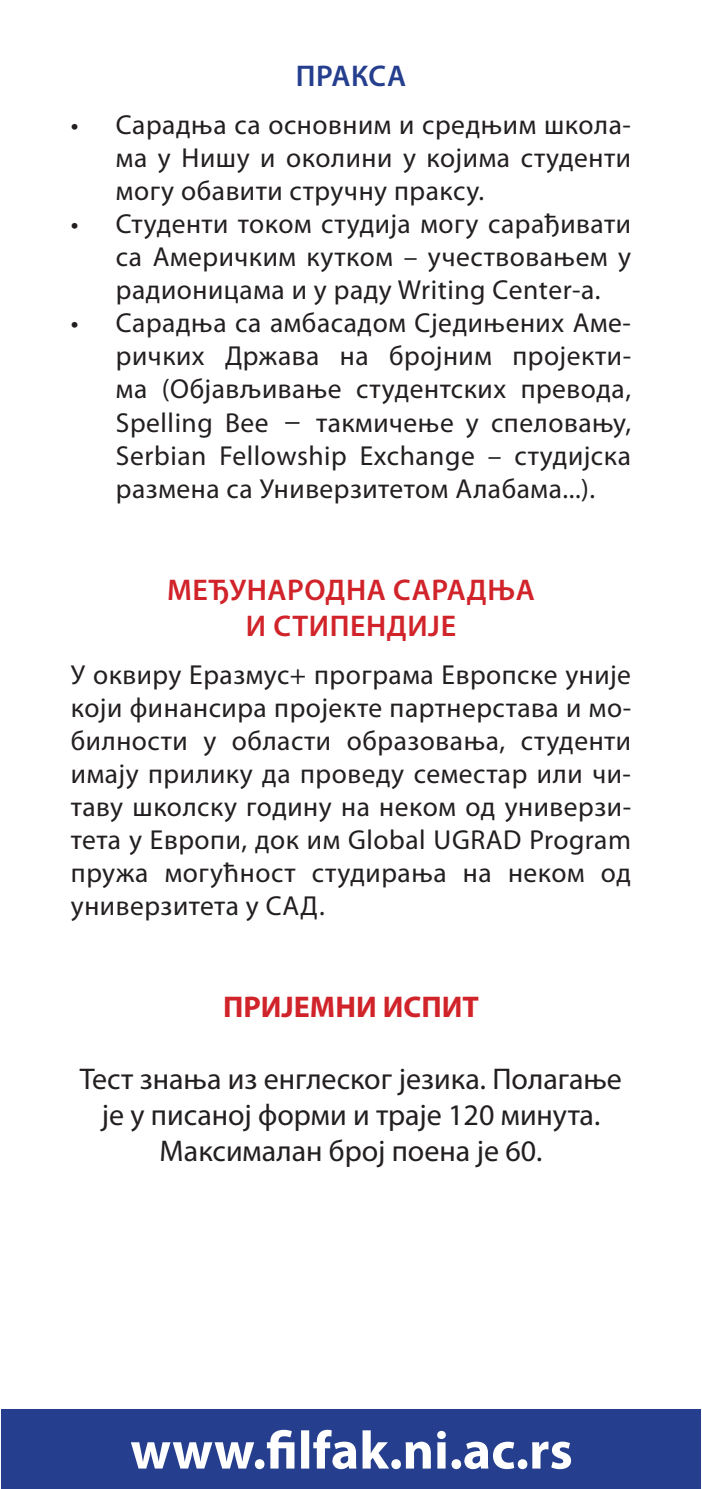
<style>
.page{position:relative;width:702px;height:1489px;background:#fff}
.page>*{position:absolute;margin:0;border:0;box-sizing:border-box;transform-origin:0 0}
.t1{font:30px/36px "Myriad Pro";color:#231f20;text-align:center}
.t2{font:600 30px/36px "Myriad Pro";letter-spacing:.02em;color:#d1232a;text-align:center}
.t3{font:700 30px "Myriad Pro";color:#d1232a}
.t4{font:600 30px "Myriad Pro";letter-spacing:.02em;color:#253f8e}
.t5{font:27.5px/33px "Myriad Pro";letter-spacing:.02em;color:#231f20;text-align:justify}
.s1{font-family:"Times New Roman"}
</style>
<div class="page">
<div style="left:1px;top:1409px;width:699px;height:79px;background:#253f8e"></div>
<svg style="left:131px;top:1429px;width:440px;height:39px"></svg>
<p class="t4" style="left:296px;top:57px;width:112px">ПРАКСА</p>
<p class="t5" style="left:116px;top:108px;width:516px;text-indent:-45px">• Сарадња са основним и средњим школа&shy;ма у Нишу и околини у којима студенти могу обавити стручну праксу.</p>
<p class="t5" style="left:116px;top:207px;width:516px;text-indent:-45px">• Студенти током студија могу сарађивати са Америчким кутком – учествовањем у радионицама и у раду Writing Center-a.</p>
<p class="t5" style="left:116px;top:306px;width:516px;text-indent:-45px">• Сарадња са амбасадом Сједињених Аме&shy;ричких Држава на бројним пројекти&shy;ма (Објављивање студентских превода, Spelling Bee <span class="s1">̶</span> такмичење у спеловању, Serbian Fellowship Exchange – студијска размена са Универзитетом Алабама...).</p>
<p class="t2" style="left:167px;top:570px;width:369px">МЕЂУНАРОДНА САРАДЊА<br>И СТИПЕНДИЈЕ</p>
<p class="t5" style="left:71px;top:657px;width:561px">У оквиру Еразмус+ програма Европске уније који финансира пројекте партнерстава и мо&shy;билности у области образовања, студенти имају прилику да проведу семестар или чи&shy;таву школску годину на неком од универзи&shy;тета у Европи, док им Global UGRAD Program пружа могућност студирања на неком од универзитета у САД.</p>
<p class="t3" style="left:223px;top:987px;width:257px">ПРИЈЕМНИ ИСПИТ</p>
<p class="t1" style="left:80px;top:1060px;width:543px">Тест знања из енглеског језика. Полагање је у писаној форми и траје 120 минута.<br>Максималан број поена је 60.</p>
</div>
